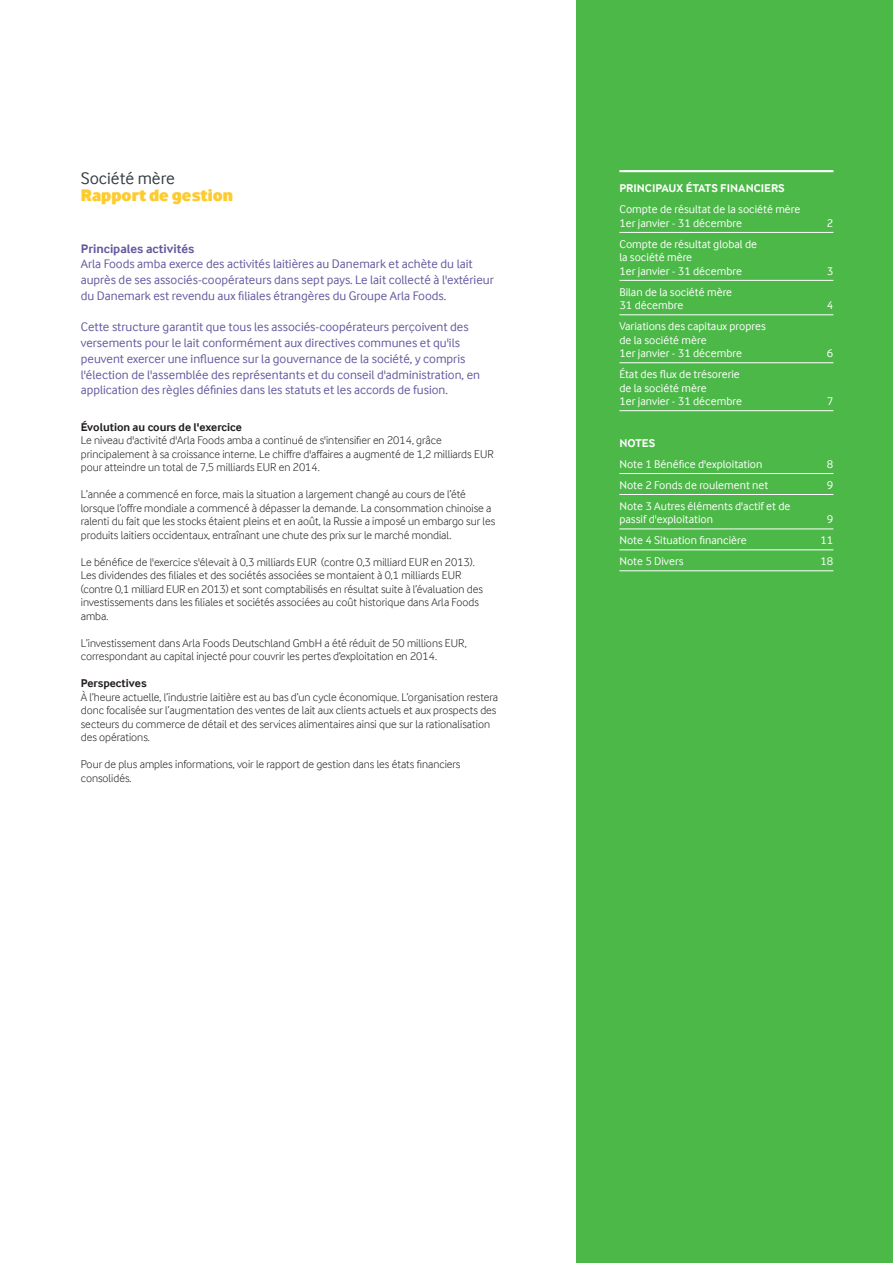
<style>
.page{position:relative;width:893px;height:1263px;background:#fff}
.page>*{position:absolute;margin:0;border:0;box-sizing:border-box;transform-origin:0 0}
.t1{font:900 17.25px "Arla Inter Face";color:#fecb2f}
.t2{font:17.25px "Arla Inter Face";color:#353d42}
.t3{font:12.75px/15.8px "Arla Inter Face";color:#66589f}
.t4{font:700 12.75px "Arla Inter Face";color:#66589f}
.t5{font:300 11.7px/13.5px "Arla Inter Face";color:#231f20}
.t6{font:11.7px/13.5px "Arla Inter Face";color:#fff}
.t7{font:700 11.7px "Arla Inter Face";color:#231f20}
.t8{font:700 11.7px "Arla Inter Face";color:#fff}
</style>
<div class="page">
<div style="left:577px;top:0;width:316px;height:1263px;background:#4cb848"></div>
<hr style="left:619px;top:232px;width:214px;height:1px;background:#fff">
<hr style="left:619px;top:280px;width:214px;height:1px;background:#fff">
<hr style="left:619px;top:314px;width:214px;height:1px;background:#fff">
<hr style="left:619px;top:362px;width:214px;height:1px;background:#fff">
<hr style="left:619px;top:410px;width:214px;height:1px;background:#fff">
<hr style="left:619px;top:473px;width:214px;height:1px;background:#fff">
<hr style="left:619px;top:494px;width:214px;height:1px;background:#fff">
<hr style="left:619px;top:529px;width:214px;height:1px;background:#fff">
<hr style="left:619px;top:549px;width:214px;height:1px;background:#fff">
<hr style="left:619px;top:570px;width:214px;height:1px;background:#fff">
<hr style="left:619px;top:170px;width:214px;height:2px;background:#fff">
<h1 class="t2" style="left:81px;top:168px;width:96px">Société mère</h1>
<h1 class="t1" style="left:81px;top:185px;width:154px">Rapport de gestion</h1>
<p class="t4" style="left:81px;top:241px;width:115px">Principales activités</p>
<p class="t3" style="left:81px;top:256px;width:415px">Arla Foods amba exerce des activités laitières au Danemark et achète du lait auprès de ses associés-coopérateurs dans sept pays. Le lait collecté à l'extérieur du Danemark est revendu aux filiales étrangères du Groupe Arla Foods.</p>
<p class="t3" style="left:81px;top:319px;width:401px">Cette structure garantit que tous les associés-coopérateurs perçoivent des versements pour le lait conformément aux directives communes et qu'ils peuvent exercer une influence sur la gouvernance de la société, y compris l'élection de l'assemblée des représentants et du conseil d'administration, en application des règles définies dans les statuts et les accords de fusion.</p>
<p class="t7" style="left:81px;top:420px;width:163px">Évolution au cours de l'exercice</p>
<p class="t5" style="left:81px;top:433px;width:414px">Le niveau d'activité d'Arla Foods amba a continué de s'intensifier en 2014, grâce principalement à sa croissance interne. Le chiffre d'affaires a augmenté de 1,2 milliards EUR pour atteindre un total de 7,5 milliards EUR en 2014.</p>
<p class="t5" style="left:81px;top:487px;width:416px">L’année a commencé en force, mais la situation a largement changé au cours de l’été lorsque l’offre mondiale a commencé à dépasser la demande. La consommation chinoise a ralenti du fait que les stocks étaient pleins et en août, la Russie a imposé un embargo sur les produits laitiers occidentaux, entraînant une chute des prix sur le marché mondial.</p>
<p class="t5" style="left:81px;top:555px;width:404px">Le bénéfice de l'exercice s'élevait à 0,3 milliards EUR (contre 0,3 milliard EUR en 2013).<br>Les dividendes des filiales et des sociétés associées se montaient à 0,1 milliards EUR (contre 0,1 milliard EUR en 2013) et sont comptabilisés en résultat suite à l’évaluation des investissements dans les filiales et sociétés associées au coût historique dans Arla Foods amba.</p>
<p class="t5" style="left:81px;top:636px;width:387px">L’investissement dans Arla Foods Deutschland GmbH a été réduit de 50 millions EUR, correspondant au capital injecté pour couvrir les pertes d’exploitation en 2014.</p>
<p class="t7" style="left:81px;top:676px;width:67px">Perspectives</p>
<p class="t5" style="left:81px;top:690px;width:419px">À l’heure actuelle, l’industrie laitière est au bas d’un cycle économique. L’organisation restera donc focalisée sur l’augmentation des ventes de lait aux clients actuels et aux prospects des secteurs du commerce de détail et des services alimentaires ainsi que sur la rationalisation des opérations.</p>
<p class="t5" style="left:81px;top:757px;width:381px">Pour de plus amples informations, voir le rapport de gestion dans les états financiers consolidés.</p>
<p class="t8" style="left:619px;top:182px;width:167px">PRINCIPAUX ÉTATS FINANCIERS</p>
<p class="t6" style="left:619px;top:203px;width:183px">Compte de résultat de la société mère<br>1er janvier - 31 décembre</p>
<p class="t6" style="left:619px;top:237px;width:139px">Compte de résultat global de la société mère<br>1er janvier - 31 décembre</p>
<p class="t6" style="left:619px;top:285px;width:114px">Bilan de la société mère<br>31 décembre</p>
<p class="t6" style="left:619px;top:319px;width:148px">Variations des capitaux propres de la société mère<br>1er janvier - 31 décembre</p>
<p class="t6" style="left:619px;top:367px;width:124px">État des flux de trésorerie de la société mère<br>1er janvier - 31 décembre</p>
<p class="t6" style="left:827px;top:216px;width:8px">2</p>
<p class="t6" style="left:827px;top:264px;width:8px">3</p>
<p class="t6" style="left:827px;top:298px;width:8px">4</p>
<p class="t6" style="left:827px;top:346px;width:8px">6</p>
<p class="t6" style="left:827px;top:394px;width:8px">7</p>
<p class="t8" style="left:619px;top:436px;width:37px">NOTES</p>
<p class="t6" style="left:619px;top:457px;width:145px">Note 1 Bénéfice d'exploitation</p>
<p class="t6" style="left:827px;top:457px;width:8px">8</p>
<p class="t6" style="left:619px;top:478px;width:150px">Note 2 Fonds de roulement net</p>
<p class="t6" style="left:827px;top:478px;width:8px">9</p>
<p class="t6" style="left:619px;top:499px;width:172px">Note 3 Autres éléments d'actif et de passif d'exploitation</p>
<p class="t6" style="left:827px;top:512px;width:8px">9</p>
<p class="t6" style="left:619px;top:533px;width:129px">Note 4 Situation financière</p>
<p class="t6" style="left:820px;top:533px;width:15px">11</p>
<p class="t6" style="left:619px;top:554px;width:66px">Note 5 Divers</p>
<p class="t6" style="left:820px;top:554px;width:15px">18</p>
</div>
